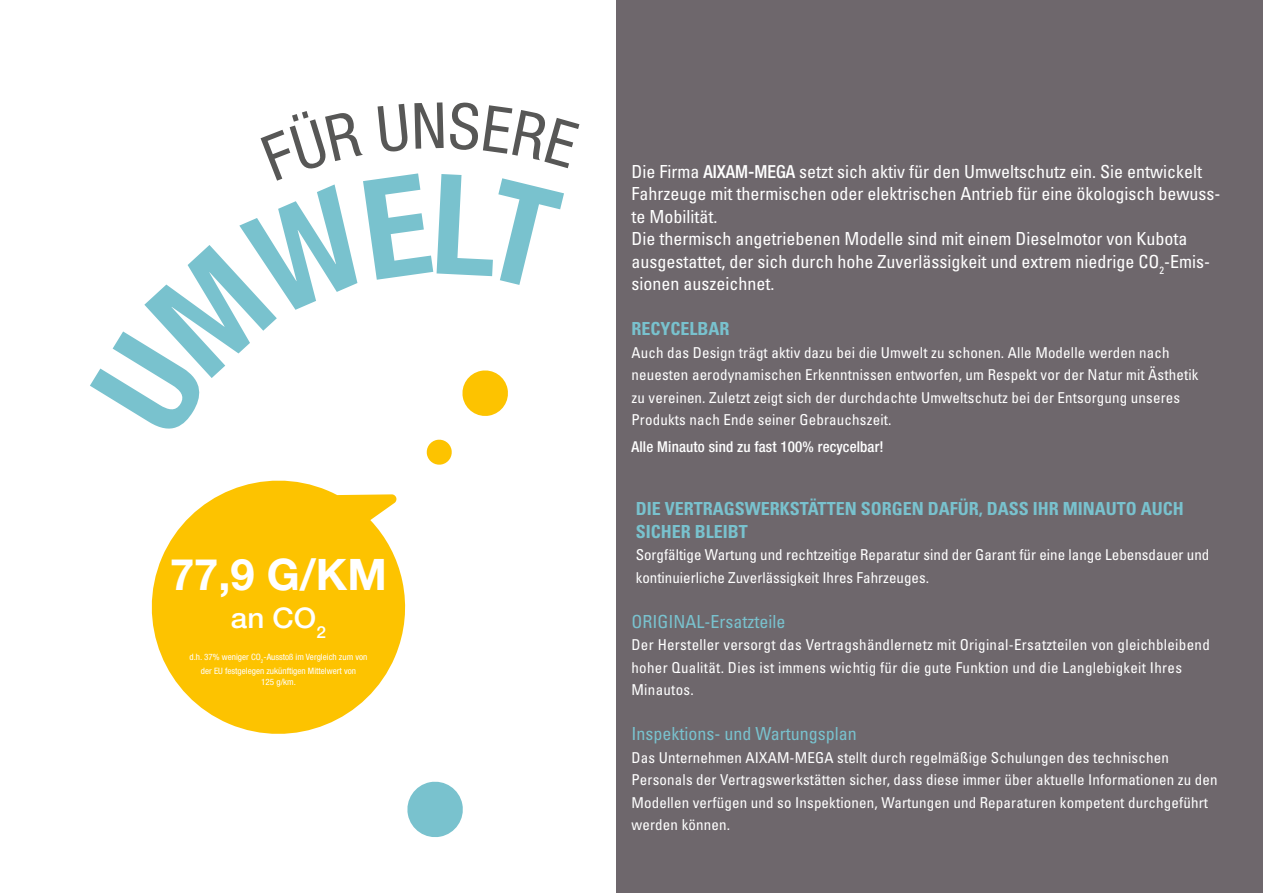
<style>
.page{position:relative;width:1263px;height:893px;background:#fff}
.page>*{position:absolute;margin:0;border:0;box-sizing:border-box;transform-origin:0 0}
.t1{font:700 43.5px "Helvetica Neue LT Std";color:#fff}
.t2{font:500 28.5px "Helvetica Neue LT Std";color:#fff;scale:1.04 1}
.t3{font:condensed 18px/22.5px "Univers LT Std";color:#fff}
.t4{font:700 condensed 18px "Univers LT Std";color:#79c2ce}
.t5{font:condensed 18px "Univers LT Std";color:#79c2ce}
.t6{font:condensed 15px/22.5px "Univers LT Std";letter-spacing:.01em;color:#fff}
.t7{font:500 condensed 15px "Helvetica Neue LT Std";letter-spacing:.01em;color:#fff}
.t8{font:condensed 8.85px/14.1px "Helvetica Neue LT Std";color:#fff;text-align:center;scale:1.04 1}
.s1{font-family:"Helvetica Neue LT Std";font-weight:500}
</style>
<div class="page">
<div style="left:617px;top:0;width:646px;height:893px;background:#6e676c"></div>
<svg style="left:407px;top:781px;width:56px;height:56px"></svg>
<svg style="left:151px;top:480px;width:255px;height:254px;fill:#fdc300"></svg>
<svg style="left:426px;top:370px;width:82px;height:95px"></svg>
<h1 class="t1" style="left:170px;top:548px;width:218px">77,9 g/km</h1>
<h2 class="t2" style="left:231px;top:601px;width:93px">an CO<sub>2</sub></h2>
<p class="t8" style="left:189px;top:650px;width:173px">d.h. 37% weniger CO <sub>2</sub>-Ausstoß im Vergleich zum von der EU festgelegen zukünftigen Mittelwert von</p>
<p class="t8" style="left:261px;top:674px;width:35px">125 g/km.</p>
<p class="t3" style="left:631px;top:160px;width:590px">Die Firma <span class="s1">AIXAM-MEGA</span> setzt sich aktiv für den Umweltschutz ein. Sie entwickelt Fahrzeuge mit thermischen oder elektrischen Antrieb für eine ökologisch bewuss&shy;te Mobilität.<br>Die thermisch angetriebenen Modelle sind mit einem Dieselmotor von Kubota ausgestattet, der sich durch hohe Zuverlässigkeit und extrem niedrige CO<sub>2</sub>-Emis&shy;sionen auszeichnet.</p>
<p class="t4" style="left:631px;top:318px;width:98px">RECYCELBAR</p>
<p class="t6" style="left:631px;top:341px;width:568px">Auch das Design trägt aktiv dazu bei die Umwelt zu schonen. Alle Modelle werden nach neuesten aerodynamischen Erkenntnissen entworfen, um Respekt vor der Natur mit Ästhetik zu vereinen. Zuletzt zeigt sich der durchdachte Umweltschutz bei der Entsorgung unseres Produkts nach Ende seiner Gebrauchszeit.</p>
<p class="t7" style="left:631px;top:438px;width:254px">Alle Minauto sind zu fast 100% recycelbar!</p>
<p class="t4" style="left:636px;top:498px;width:373px">DIE VERTRAGSWERKSTÄTTEN SORGEN DAFÜR, DASS</p>
<p class="t4" style="left:1033px;top:498px;width:153px">IHR MINAUTO AUCH</p>
<p class="t4" style="left:636px;top:520px;width:114px">SICHER BLEIBT</p>
<p class="t6" style="left:636px;top:543px;width:575px">Sorgfältige Wartung und rechtzeitige Reparatur sind der Garant für eine lange Lebensdauer und kontinuierliche Zuverlässigkeit Ihres Fahrzeuges.</p>
<p class="t5" style="left:631px;top:610px;width:155px">ORIGINAL-Ersatzteile</p>
<p class="t6" style="left:631px;top:633px;width:580px">Der Hersteller versorgt das Vertragshändlernetz mit Original-Ersatzteilen von gleichbleibend hoher Qualität. Dies ist immens wichtig für die gute Funktion und die Langlebigkeit Ihres<br>Minautos.</p>
<p class="t5" style="left:631px;top:722px;width:227px">Inspektions- und Wartungsplan</p>
<p class="t6" style="left:631px;top:746px;width:588px">Das Unternehmen AIXAM-MEGA stellt durch regelmäßige Schulungen des technischen Personals der Vertragswerkstätten sicher, dass diese immer über aktuelle Informationen zu den Modellen verfügen und so Inspektionen, Wartungen und Reparaturen kompetent durchgeführt werden können.</p>
</div>
